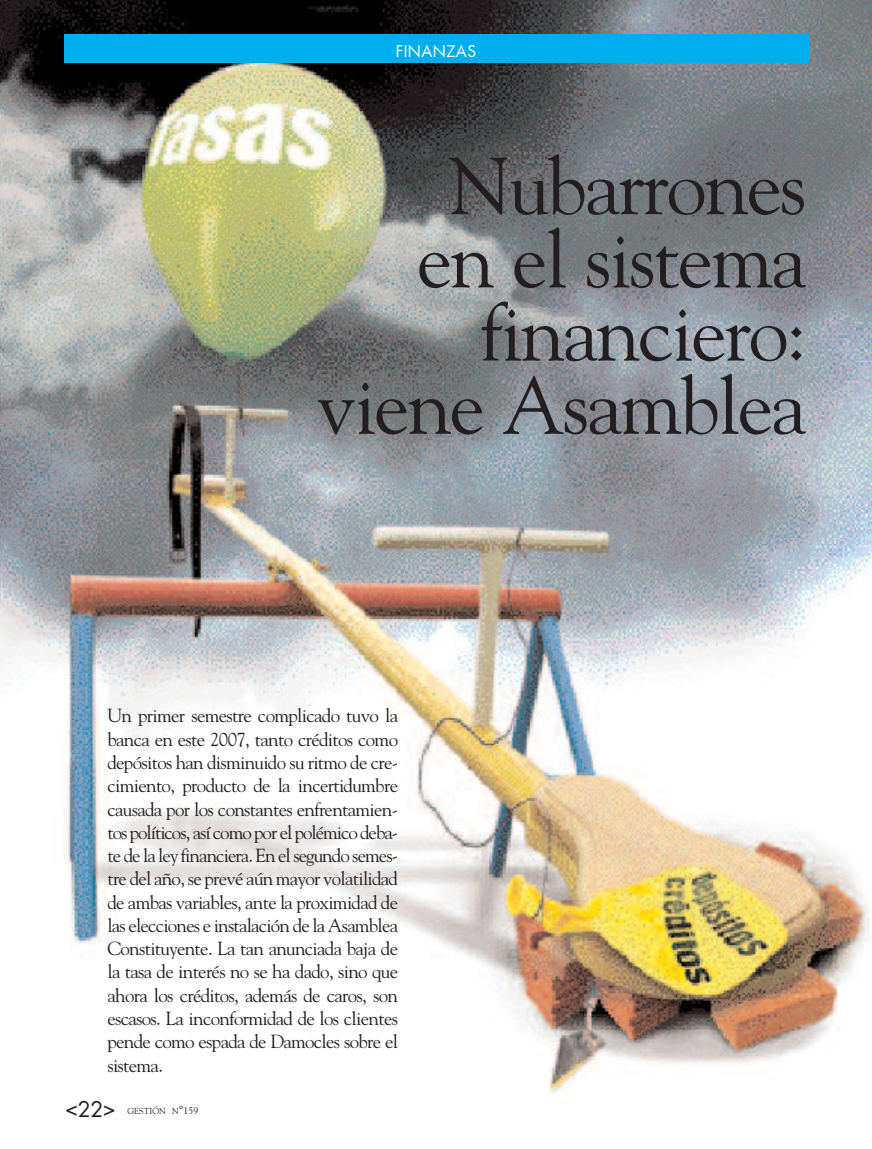
<style>
.page{position:relative;width:872px;height:1149px;background:#fff}
.page>*{position:absolute;margin:0;border:0;box-sizing:border-box;transform-origin:0 0}
.t1{font:80.25px/73.2px "Goudy";letter-spacing:-.03em;color:#231f20;text-align:right}
.t2{font:21px "Futura";color:#231f20}
.t3{font:18.9px/23.2px "Goudy";letter-spacing:-.035em;color:#231f20;text-align:justify}
.t4{font:15.75px "Futura";letter-spacing:.025em;color:#fff}
.t5{font:8.7px "Goudy";color:#231f20}
.s1{font-size:11.55px}
.s2{font-size:9.75px}
</style>
<div class="page">
<img style="left:0;top:0;width:872px;height:1093px">
<div style="left:64px;top:34px;width:744px;height:29px;background:#00aeef"></div>
<p class="t4" style="left:396px;top:44px;width:82px">FINANZAS</p>
<h1 class="t1" style="left:316px;top:150px;width:492px">Nubarrones<br>en el sistema financiero: viene Asamblea</h1>
<p class="t3" style="left:107px;top:704px;width:292px">Un primer semestre complicado tuvo la banca en este 2007, tanto créditos como depósitos han disminuido su ritmo de cre&shy;cimiento, producto de la incertidumbre causada por los constantes enfrentamien&shy;tos políticos, así como por el polémico deba&shy;te de la ley financiera. En el segundo semes&shy;tre del año, se prevé aún mayor volatilidad de ambas variables, ante la proximidad de las elecciones e instalación de la Asamblea Constituyente. La tan anunciada baja de la tasa de interés no se ha dado, sino que ahora los créditos, además de caros, son escasos. La inconformidad de los clientes pende como espada de Damocles sobre el sistema.</p>
<p class="t2" style="left:65px;top:1098px;width:52px">&lt;22&gt;</p>
<p class="t5" style="left:127px;top:1104px;width:72px">GESTIÓN N<span class="s1">°</span><span class="s2">159</span></p>
</div>
